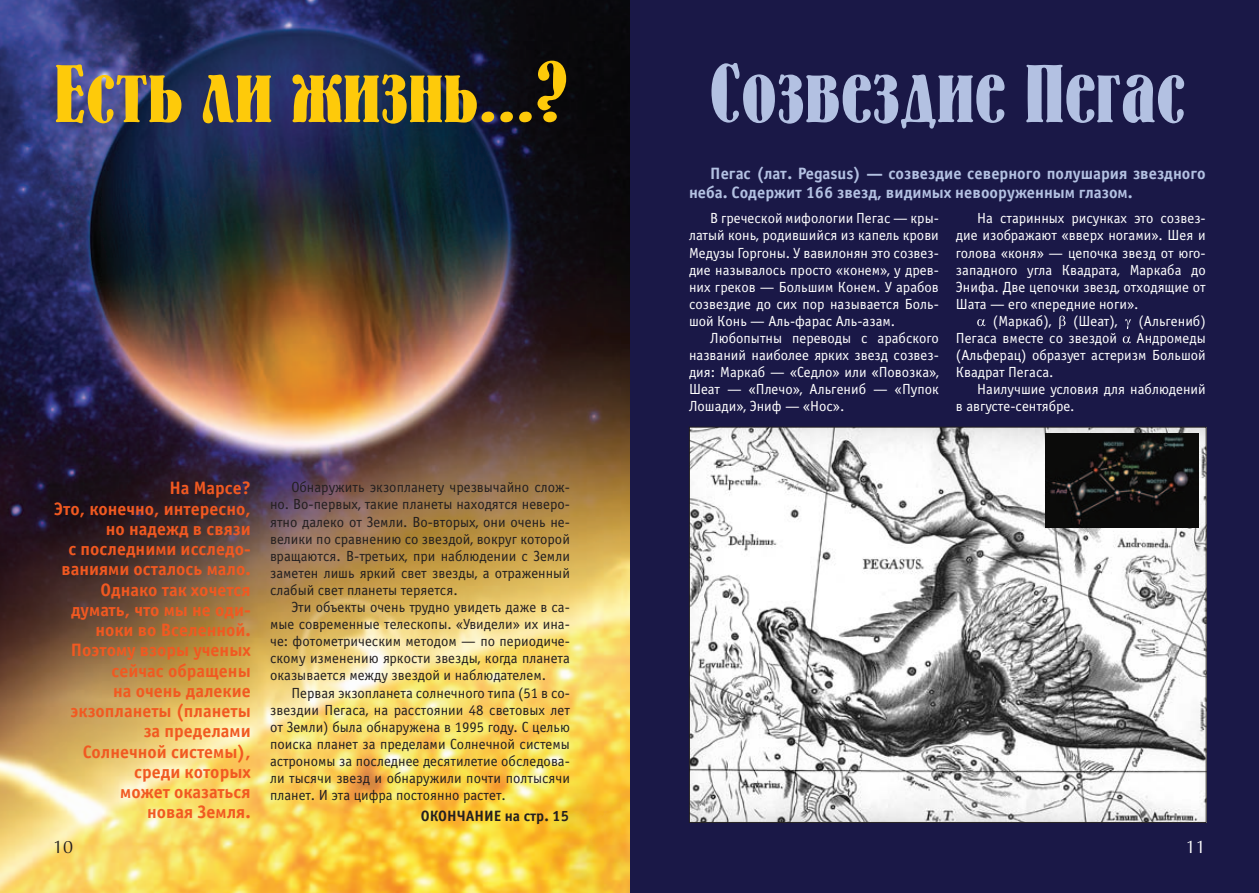
<style>
.page{position:relative;width:1259px;height:893px;background:#fff}
.page>*{position:absolute;margin:0;border:0;box-sizing:border-box;transform-origin:0 0}
.t1{font:81px "Bernhard C";color:#b3c1e2}
.t2{font:81px "Bernhard C";color:#feca0a}
.t3{font:700 18px/20.2px "Officina Sans C";color:#f15921;text-align:right}
.t4{font:18px "Optima";color:#231f20}
.t5{font:18px "Optima";color:#fff}
.t6{font:700 16.5px/19.5px "Officina Sans C";color:#b3c1e2}
.t7{font:700 15px "Officina Sans C";color:#231f20}
.t8{font:14.7px/17.1px "Officina Sans C";color:#231f20;text-align:justify}
.t9{font:14.7px/17.1px "Officina Sans C";color:#fff;text-align:justify}
</style>
<div class="page">
<div style="left:629px;top:0;width:630px;height:893px;background:#1a1847"></div>
<img style="left:0;top:0;width:629px;height:893px">
<svg style="left:977px;top:319px;width:8px;height:7px"></svg>
<svg style="left:1059px;top:316px;width:6px;height:13px"></svg>
<svg style="left:1125px;top:319px;width:6px;height:10px"></svg>
<svg style="left:1122px;top:336px;width:9px;height:7px"></svg>
<img style="left:691px;top:429px;width:513px;height:392px">
<img style="left:1046px;top:433px;width:152px;height:94px">
<h1 class="t2" style="left:54px;top:64px;width:516px">Есть ли жизнь…?</h1>
<h1 class="t1" style="left:709px;top:64px;width:478px">Созвездие Пегас</h1>
<p class="t6" style="left:689px;top:165px;width:518px;text-indent:21px">Пегас (лат. Pegasus) — созвездие северного полушария звездного неба. Содержит 166 звезд, видимых невооруженным глазом.</p>
<p class="t9" style="left:689px;top:211px;width:251px;text-indent:21px">В греческой мифологии Пегас — кры&shy;латый конь, родившийся из капель крови Медузы Горгоны. У вавилонян это созвез&shy;дие называлось просто «конем», у древ&shy;них греков — Большим Конем. У арабов созвездие до сих пор называется Боль&shy;шой Конь — Аль-фарас Аль-азам.</p>
<p class="t9" style="left:689px;top:331px;width:251px;text-indent:21px">Любопытны переводы с арабского названий наиболее ярких звезд созвез&shy;дия: Маркаб — «Седло» или «Повозка», Шеат — «Плечо», Альгениб — «Пупок Лошади», Эниф — «Нос».</p>
<p class="t9" style="left:977px;top:211px;width:230px">На старинных рисунках это созвез-</p>
<p class="t9" style="left:956px;top:228px;width:251px">дие изображают «вверх ногами». Шея и</p>
<p class="t9" style="left:956px;top:245px;width:251px">голова «коня» — цепочка звезд от юго-</p>
<p class="t9" style="left:956px;top:262px;width:251px">западного угла Квадрата, Маркаба до</p>
<p class="t9" style="left:956px;top:279px;width:251px">Энифа. Две цепочки звезд, отходящие от</p>
<p class="t9" style="left:956px;top:296px;width:184px">Шата — его «передние ноги».</p>
<p class="t9" style="left:993px;top:314px;width:60px">(Маркаб),</p>
<p class="t9" style="left:1073px;top:314px;width:46px">(Шеат),</p>
<p class="t9" style="left:1138px;top:314px;width:69px">(Альгениб)</p>
<p class="t9" style="left:956px;top:331px;width:163px">Пегаса вместе со звездой</p>
<p class="t9" style="left:956px;top:331px;width:251px;text-indent:181px">Андромеды (Альферац) образует астеризм Большой Квадрат Пегаса.</p>
<p class="t9" style="left:956px;top:382px;width:251px;text-indent:21px">Наилучшие условия для наблюдений в августе-сентябре.</p>
<p class="t8" style="left:270px;top:480px;width:301px;text-indent:21px">Обнаружить экзопланету чрезвычайно слож&shy;но. Во-первых, такие планеты находятся неверо&shy;ятно далеко от Земли. Во-вторых, они очень не&shy;велики по сравнению со звездой, вокруг которой вращаются. В-третьих, при наблюдении с Земли заметен лишь яркий свет звезды, а отраженный слабый свет планеты теряется.</p>
<p class="t8" style="left:270px;top:600px;width:301px;text-indent:21px">Эти объекты очень трудно увидеть даже в са&shy;мые современные телескопы. «Увидели» их ина&shy;че: фотометрическим методом — по периодиче&shy;скому изменению яркости звезды, когда планета оказывается между звездой и наблюдателем.</p>
<p class="t8" style="left:270px;top:685px;width:301px;text-indent:21px">Первая экзопланета солнечного типа (51 в со&shy;звездии Пегаса, на расстоянии 48 световых лет от Земли) была обнаружена в 1995 году. С целью поиска планет за пределами Солнечной системы астрономы за последнее десятилетие обследова&shy;ли тысячи звезд и обнаружили почти полтысячи планет. И эта цифра постоянно растет.</p>
<p class="t3" style="left:54px;top:480px;width:198px">На Марсе?<br>Это, конечно, интересно, но надежд в связи<br>с последними исследо&shy;ваниями осталось мало.<br>Однако так хочется думать, что мы не оди&shy;ноки во Вселенной.<br>Поэтому взоры ученых сейчас обращены<br>на очень далекие экзопланеты (планеты за пределами<br>Солнечной системы), среди которых<br>может оказаться<br>новая Земля.</p>
<p class="t4" style="left:53px;top:839px;width:22px">10</p>
<p class="t5" style="left:1185px;top:839px;width:22px">11</p>
<p class="t7" style="left:421px;top:810px;width:150px">ОКОНЧАНИЕ на стр. 15</p>
</div>
